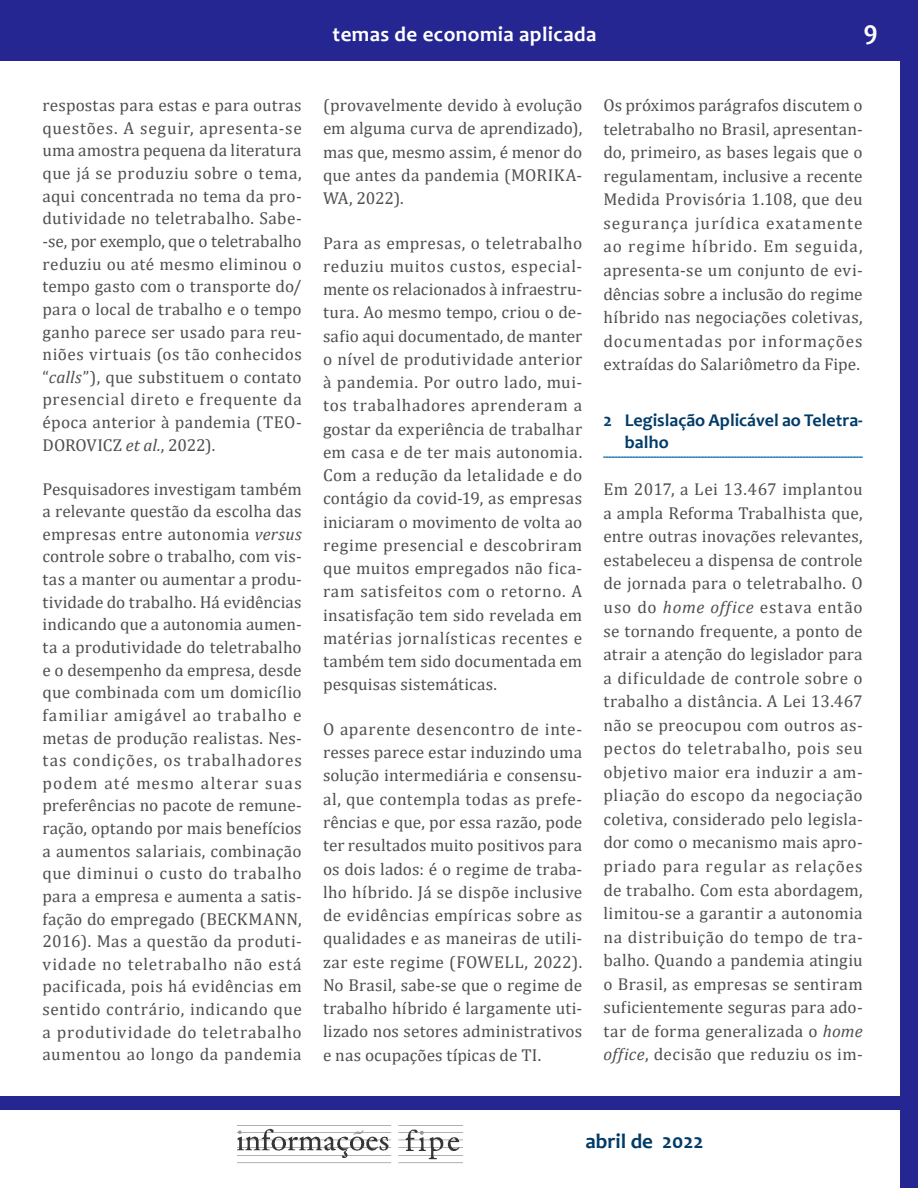
<style>
.page{position:relative;width:918px;height:1188px;background:#fff}
.page>*{position:absolute;margin:0;border:0;box-sizing:border-box;transform-origin:0 0}
.t1{font:700 27px "Candara";color:#fff}
.t2{font:700 21px "Candara";letter-spacing:.02em;color:#fff}
.t3{font:700 21px "Candara";color:#003b68}
.t4{font:700 18px/22px "Candara";color:#003b68}
.t5{font:17.25px/22.6px "Cambria";letter-spacing:.015em;color:#4e4f50;text-align:justify}
.s1{font-style:italic}
</style>
<div class="page">
<div style="left:900px;top:0;width:18px;height:1188px;background:#262693"></div>
<div style="left:0;top:0;width:918px;height:61px;background:#262693"></div>
<img style="left:238px;top:1128px;width:225px;height:36px">
<div style="left:0;top:1097px;width:918px;height:13px;background:#262693"></div>
<svg style="left:603px;top:457px;width:260px;height:1px"></svg>
<p class="t5" style="left:43px;top:94px;width:261px">respostas para estas e para outras questões. A seguir, apresenta-se uma amostra pequena da literatura que já se produziu sobre o tema, aqui concentrada no tema da pro&shy;dutividade no teletrabalho. Sabe--se, por exemplo, que o teletrabalho reduziu ou até mesmo eliminou o tempo gasto com o transporte do/ para o local de trabalho e o tempo ganho parece ser usado para reu&shy;niões virtuais (os tão conhecidos “<span class="s1">calls</span>”), que substituem o contato presencial direto e frequente da época anterior à pandemia (TEO-DOROVICZ <span class="s1">et al.</span>, 2022).</p>
<p class="t5" style="left:43px;top:477px;width:261px">Pesquisadores investigam também a relevante questão da escolha das empresas entre autonomia <span class="s1">versus </span>controle sobre o trabalho, com vis&shy;tas a manter ou aumentar a produ&shy;tividade do trabalho. Há evidências indicando que a autonomia aumen&shy;ta a produtividade do teletrabalho e o desempenho da empresa, desde que combinada com um domicílio familiar amigável ao trabalho e metas de produção realistas. Nes&shy;tas condições, os trabalhadores podem até mesmo alterar suas preferências no pacote de remune&shy;ração, optando por mais benefícios a aumentos salariais, combinação que diminui o custo do trabalho para a empresa e aumenta a satis&shy;fação do empregado (BECKMANN, 2016). Mas a questão da produti&shy;vidade no teletrabalho não está pacificada, pois há evidências em sentido contrário, indicando que a produtividade do teletrabalho aumentou ao longo da pandemia</p>
<p class="t2" style="left:333px;top:21px;width:265px">temas de economia aplicada</p>
<h1 class="t1" style="left:863px;top:13px;width:16px">9</h1>
<p class="t5" style="left:323px;top:94px;width:261px;line-height:23.2px">(provavelmente devido à evolução em alguma curva de aprendizado), mas que, mesmo assim, é menor do que antes da pandemia (MORIKA-WA, 2022).</p>
<p class="t5" style="left:323px;top:231px;width:261px;line-height:23.2px">Para as empresas, o teletrabalho reduziu muitos custos, especial&shy;mente os relacionados à infraestru&shy;tura. Ao mesmo tempo, criou o de&shy;safio aqui documentado, de manter o nível de produtividade anterior à pandemia. Por outro lado, mui&shy;tos trabalhadores aprenderam a gostar da experiência de trabalhar em casa e de ter mais autonomia.<br>Com a redução da letalidade e do contágio da covid-19, as empresas iniciaram o movimento de volta ao regime presencial e descobriram que muitos empregados não fica&shy;ram satisfeitos com o retorno. A insatisfação tem sido revelada em matérias jornalísticas recentes e também tem sido documentada em pesquisas sistemáticas.</p>
<p class="t5" style="left:323px;top:717px;width:261px;line-height:23.2px">O aparente desencontro de inte&shy;resses parece estar induzindo uma solução intermediária e consensu&shy;al, que contempla todas as prefe&shy;rências e que, por essa razão, pode ter resultados muito positivos para os dois lados: é o regime de traba&shy;lho híbrido. Já se dispõe inclusive de evidências empíricas sobre as qualidades e as maneiras de utili&shy;zar este regime (FOWELL, 2022).<br>No Brasil, sabe-se que o regime de trabalho híbrido é largamente uti&shy;lizado nos setores administrativos e nas ocupações típicas de TI.</p>
<p class="t5" style="left:603px;top:93px;width:261px;line-height:23.5px">Os próximos parágrafos discutem o teletrabalho no Brasil, apresentan&shy;do, primeiro, as bases legais que o regulamentam, inclusive a recente Medida Provisória 1.108, que deu segurança jurídica exatamente ao regime híbrido. Em seguida, apresenta-se um conjunto de evi&shy;dências sobre a inclusão do regime híbrido nas negociações coletivas, documentadas por informações extraídas do Salariômetro da Fipe.</p>
<p class="t4" style="left:625px;top:409px;width:239px;text-indent:-21px">2 Legislação Aplicável ao Teletra&shy;balho</p>
<p class="t5" style="left:603px;top:478px;width:261px;line-height:23.5px">Em 2017, a Lei 13.467 implantou a ampla Reforma Trabalhista que, entre outras inovações relevantes, estabeleceu a dispensa de controle de jornada para o teletrabalho. O uso do <span class="s1">home office</span> estava então se tornando frequente, a ponto de atrair a atenção do legislador para a dificuldade de controle sobre o trabalho a distância. A Lei 13.467 não se preocupou com outros as&shy;pectos do teletrabalho, pois seu objetivo maior era induzir a am&shy;pliação do escopo da negociação coletiva, considerado pelo legisla&shy;dor como o mecanismo mais apro&shy;priado para regular as relações de trabalho. Com esta abordagem, limitou-se a garantir a autonomia na distribuição do tempo de tra&shy;balho. Quando a pandemia atingiu o Brasil, as empresas se sentiram suficientemente seguras para ado&shy;tar de forma generalizada o <span class="s1">home office</span>, decisão que reduziu os im-</p>
<p class="t3" style="left:585px;top:1128px;width:120px">abril de 2022</p>
</div>
